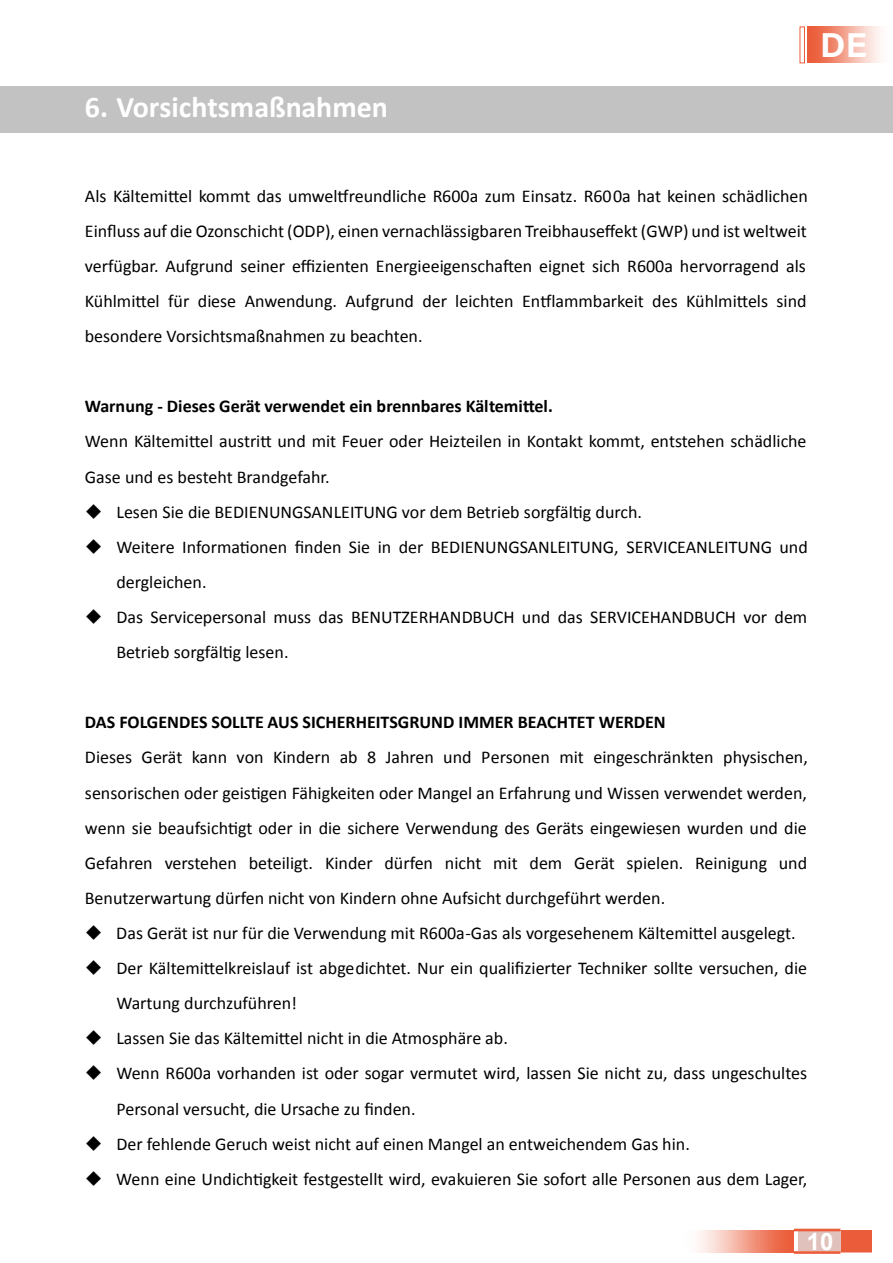
<style>
.page{position:relative;width:893px;height:1263px;background:#fff}
.page>*{position:absolute;margin:0;border:0;box-sizing:border-box;transform-origin:0 0}
.t1{font:700 30px "Calibri";color:#fff}
.t2{font:700 24px "Arial";color:#fff}
.t3{font:18px/35.1px "Calibri";color:#000}
.t4{font:700 18px "Calibri";color:#000}
</style>
<div class="page">
<div style="left:0;top:86px;width:893px;height:46px;background:#c2c2c2"></div>
<div style="left:807px;top:27px;width:84px;height:36px;background:linear-gradient(to right,#e94f29,#fff)"></div>
<svg style="left:840px;top:1230px;width:32px;height:22px"></svg>
<div style="left:798px;top:1231px;width:42px;height:20px;background:#e1c1bc"></div>
<div style="left:683px;top:1230px;width:111px;height:22px;background:linear-gradient(to right,#fff,#e9512c)"></div>
<hr style="left:794px;top:1229px;width:46px;height:2px;background:#eb5d3a">
<hr style="left:794px;top:1251px;width:46px;height:3px;background:#eb5d3a">
<div style="left:800px;top:27px;width:5px;height:36px;border:1px solid #eb5d3a"></div>
<svg style="left:823px;top:33px;width:43px;height:24px"></svg>
<h1 class="t1" style="left:85px;top:88px;width:305px">6. Vorsichtsmaßnahmen</h1>
<p class="t3" style="left:85px;top:178px;width:725px;text-align:justify">Als Kältemittel kommt das umweltfreundliche R600a zum Einsatz. R600a hat keinen schädlichen Einfluss auf die Ozonschicht (ODP), einen vernachlässigbaren Treibhauseffekt (GWP) und ist weltweit verfügbar. Aufgrund seiner effizienten Energieeigenschaften eignet sich R600a hervorragend als Kühlmittel für diese Anwendung. Aufgrund der leichten Entflammbarkeit des Kühlmittels sind besondere Vorsichtsmaßnahmen zu beachten.</p>
<p class="t4" style="left:85px;top:395px;width:470px">Warnung - Dieses Gerät verwendet ein brennbares Kältemittel.</p>
<p class="t3" style="left:85px;top:424px;width:723px">Wenn Kältemittel austritt und mit Feuer oder Heizteilen in Kontakt kommt, entstehen schädliche<br>Gase und es besteht Brandgefahr.</p>
<p class="t3" style="left:85px;top:494px;width:559px">◆ Lesen Sie die BEDIENUNGSANLEITUNG vor dem Betrieb sorgfältig durch.</p>
<p class="t3" style="left:116px;top:529px;width:693px;text-indent:-31px">◆ Weitere Informationen finden Sie in der BEDIENUNGSANLEITUNG, SERVICEANLEITUNG und dergleichen.</p>
<p class="t3" style="left:116px;top:599px;width:692px;text-indent:-32px">◆ Das Servicepersonal muss das BENUTZERHANDBUCH und das SERVICEHANDBUCH vor dem<br>Betrieb sorgfältig lesen.</p>
<p class="t4" style="left:85px;top:711px;width:582px">DAS FOLGENDES SOLLTE AUS SICHERHEITSGRUND IMMER BEACHTET WERDEN</p>
<p class="t3" style="left:85px;top:740px;width:725px;text-align:justify">Dieses Gerät kann von Kindern ab 8 Jahren und Personen mit eingeschränkten physischen, sensorischen oder geistigen Fähigkeiten oder Mangel an Erfahrung und Wissen verwendet werden, wenn sie beaufsichtigt oder in die sichere Verwendung des Geräts eingewiesen wurden und die Gefahren verstehen beteiligt. Kinder dürfen nicht mit dem Gerät spielen. Reinigung und Benutzerwartung dürfen nicht von Kindern ohne Aufsicht durchgeführt werden.</p>
<p class="t3" style="left:85px;top:915px;width:712px">◆ Das Gerät ist nur für die Verwendung mit R600a-Gas als vorgesehenem Kältemittel ausgelegt.</p>
<p class="t3" style="left:116px;top:951px;width:692px;text-indent:-31px">◆ Der Kältemittelkreislauf ist abgedichtet. Nur ein qualifizierter Techniker sollte versuchen, die<br>Wartung durchzuführen!</p>
<p class="t3" style="left:85px;top:1021px;width:425px">◆ Lassen Sie das Kältemittel nicht in die Atmosphäre ab.</p>
<p class="t3" style="left:116px;top:1056px;width:692px;text-indent:-31px">◆ Wenn R600a vorhanden ist oder sogar vermutet wird, lassen Sie nicht zu, dass ungeschultes<br>Personal versucht, die Ursache zu finden.</p>
<p class="t3" style="left:85px;top:1126px;width:607px">◆ Der fehlende Geruch weist nicht auf einen Mangel an entweichendem Gas hin.</p>
<p class="t3" style="left:85px;top:1161px;width:724px">◆ Wenn eine Undichtigkeit festgestellt wird, evakuieren Sie sofort alle Personen aus dem Lager,</p>
<h2 class="t2" style="left:807px;top:1225px;width:28px">10</h2>
</div>
